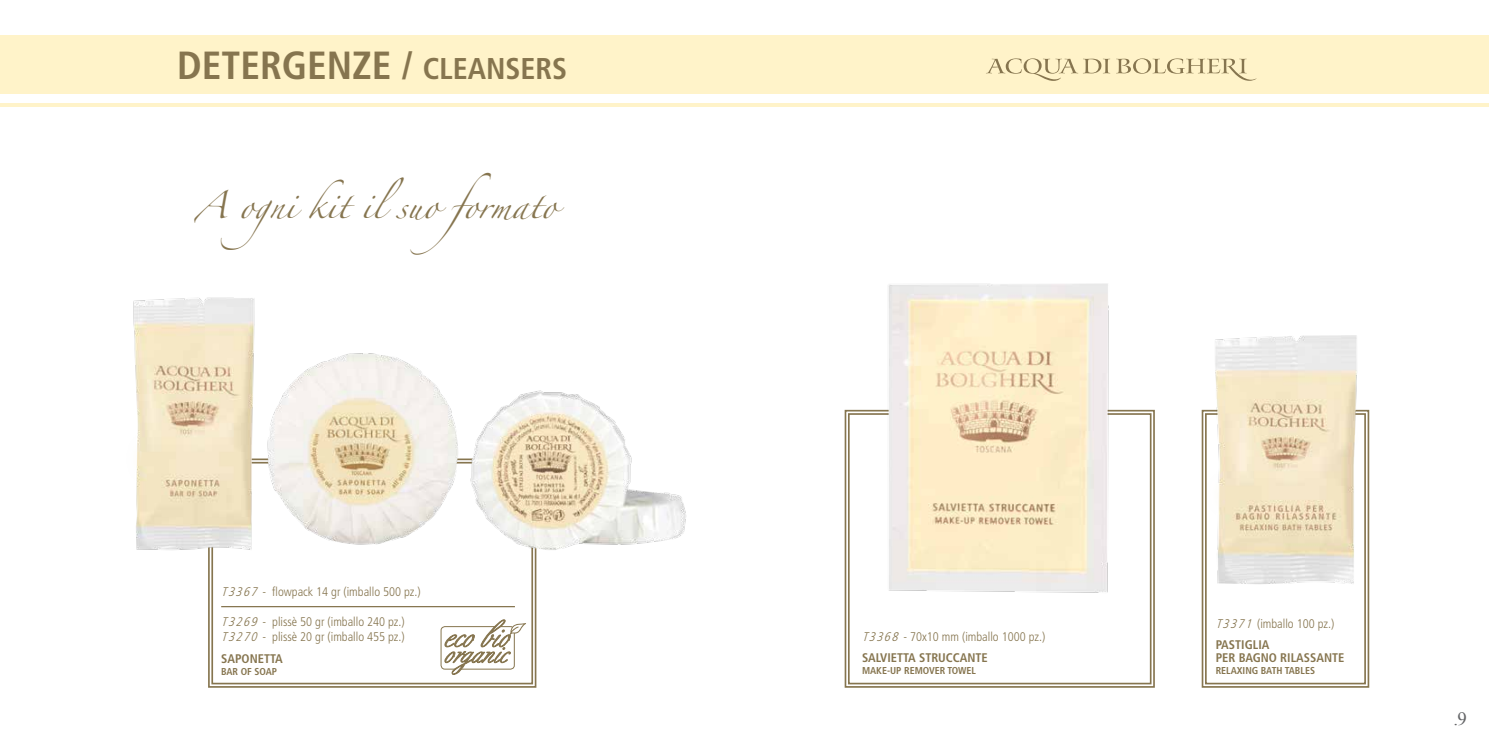
<style>
.page{position:relative;width:1489px;height:745px;background:#fff}
.page>*{position:absolute;margin:0;border:0;box-sizing:border-box;transform-origin:0 0}
.t1{font:700 condensed 39.25px "Frutiger";color:#86754f}
.t2{font:24.25px "Zapfino";color:#86754f}
.t3{font:18.75px "Times New Roman";color:#636466}
.t4{font:300 condensed 12.5px/21.2px "Frutiger";color:#86754f}
.t5{font:700 condensed 12.5px "Frutiger";color:#86754f}
.t6{font:700 condensed 10px "Frutiger";color:#86754f}
.s1{font-size:30px}
.s2{font-style:italic}
.s3{font-weight:700}
</style>
<div class="page">
<svg style="left:844px;top:409px;width:311px;height:279px"></svg>
<div style="left:848px;top:413px;width:303px;height:271px;border:2px solid #86754f"></div>
<svg style="left:1201px;top:590px;width:168px;height:98px"></svg>
<div style="left:1204px;top:413px;width:161px;height:271px;border:2px solid #86754f"></div>
<div style="left:0;top:35px;width:1488px;height:58px;background:#fff3c9"></div>
<hr style="left:0;top:103px;width:1488px;height:3px;background:#ffefb4">
<img style="left:879px;top:283px;width:239px;height:320px">
<img style="left:1201px;top:335px;width:169px;height:255px">
<svg style="left:208px;top:562px;width:329px;height:126px"></svg>
<div style="left:211px;top:461px;width:322px;height:223px;border:2px solid #86754f"></div>
<svg style="left:440px;top:618px;width:86px;height:56px"></svg>
<img style="left:268px;top:353px;width:196px;height:192px">
<img style="left:464px;top:390px;width:222px;height:175px">
<img style="left:133px;top:297px;width:135px;height:265px">
<hr style="left:221px;top:605px;width:294px;height:2px;background:#86754f">
<svg style="left:986px;top:58px;width:270px;height:23px"></svg>
<h1 class="t1" style="left:177px;top:42px;width:391px">DETERGENZE / <span class="s1">CLEANSERS</span></h1>
<h2 class="t2" style="left:195px;top:195px;width:362px">A ogni kit ilsuo formato</h2>
<p class="t4" style="left:221px;top:581px;width:201px"><span class="s2">T3367</span> - flowpack 14 gr (imballo 500 pz.)</p>
<p class="t4" style="left:221px;top:614px;width:185px;line-height:15px"><span class="s2">T3269</span> - plissè 50 gr (imballo 240 pz.)<br><span class="s2">T3270</span> - plissè 20 gr (imballo 455 pz.)</p>
<p class="t5" style="left:221px;top:650px;width:63px">SAPONETTA</p>
<p class="t6" style="left:221px;top:664px;width:57px">BAR OF SOAP</p>
<p class="t4" style="left:862px;top:625px;width:185px"><span class="s2">T3368</span> - 70x10 mm (imballo 1000 pz.)<br><span class="s3">SALVIETTA STRUCCANTE</span></p>
<p class="t6" style="left:862px;top:664px;width:115px">MAKE-UP REMOVER TOWEL</p>
<p class="t4" style="left:1215px;top:613px;width:120px"><span class="s2">T3371</span> (imballo 100 pz.)<br><span class="s3">PASTIGLIA</span></p>
<p class="t5" style="left:1215px;top:649px;width:130px">PER BAGNO RILASSANTE</p>
<p class="t6" style="left:1215px;top:664px;width:101px">RELAXING BATH TABLES</p>
<h3 class="t3" style="left:1453px;top:705px;width:15px">.9</h3>
</div>
